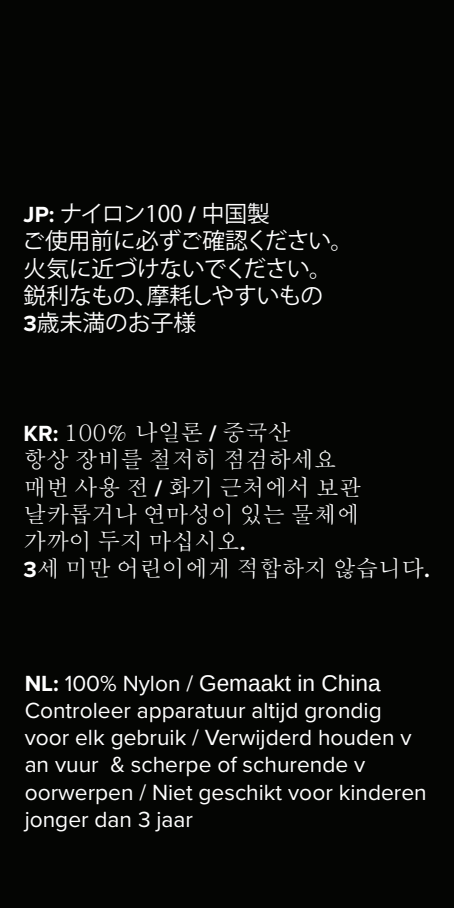
<style>
.page{position:relative;width:454px;height:908px;background:#fff}
.page>*{position:absolute;margin:0;border:0;box-sizing:border-box;transform-origin:0 0}
.t1{font:22.8px/27.2px "Proxima Nova";color:#fff}
.t2{font:500 22.8px/27.2px "Adobe Myungjo Std";color:#fff}
.t3{font:22.8px/27.2px "Koz Go Pr 6 N";color:#fff}
.t4{font:22.8px "Liberation Sans";color:#fff}
.s1{font-family:"Proxima Nova";font-weight:700}
.s2{font-family:"Proxima Nova"}
</style>
<div class="page">
<div style="left:0;top:0;width:454px;height:907px;background:#040503"></div>
<p class="t3" style="left:22px;top:201px;width:332px"><span class="s1">JP:</span> ナイロン100 <span class="s1">/</span> 中国製<br>ご使用前に必ずご確認ください。火気に近づけないでください。鋭利なもの、摩耗しやすいもの<br><span class="s1">3</span>歳未満のお子様</p>
<p class="t2" style="left:24px;top:419px;width:407px"><span class="s1">KR:</span> 100% 나일론 <span class="s1">/</span> 중국산<br>항상 장비를 철저히 점검하세요<br>매번 사용 전 <span class="s1">/</span> 화기 근처에서 보관 날카롭거나 연마성이 있는 물체에 가까이 두지 마십시오<span class="s1">.<br>3</span>세 미만 어린이에게 적합하지 않습니다<span class="s1">.</span></p>
<p class="t4" style="left:25px;top:668px;width:357px"><span class="s1">NL:</span> <span class="s2">100% Nylon /</span> Gemaakt in China</p>
<p class="t1" style="left:25px;top:695px;width:403px">Controleer apparatuur altijd grondig voor elk gebruik / Verwijderd houden v an vuur &amp; scherpe of schurende v oorwerpen / Niet geschikt voor kinderen jonger dan 3 jaar</p>
</div>
